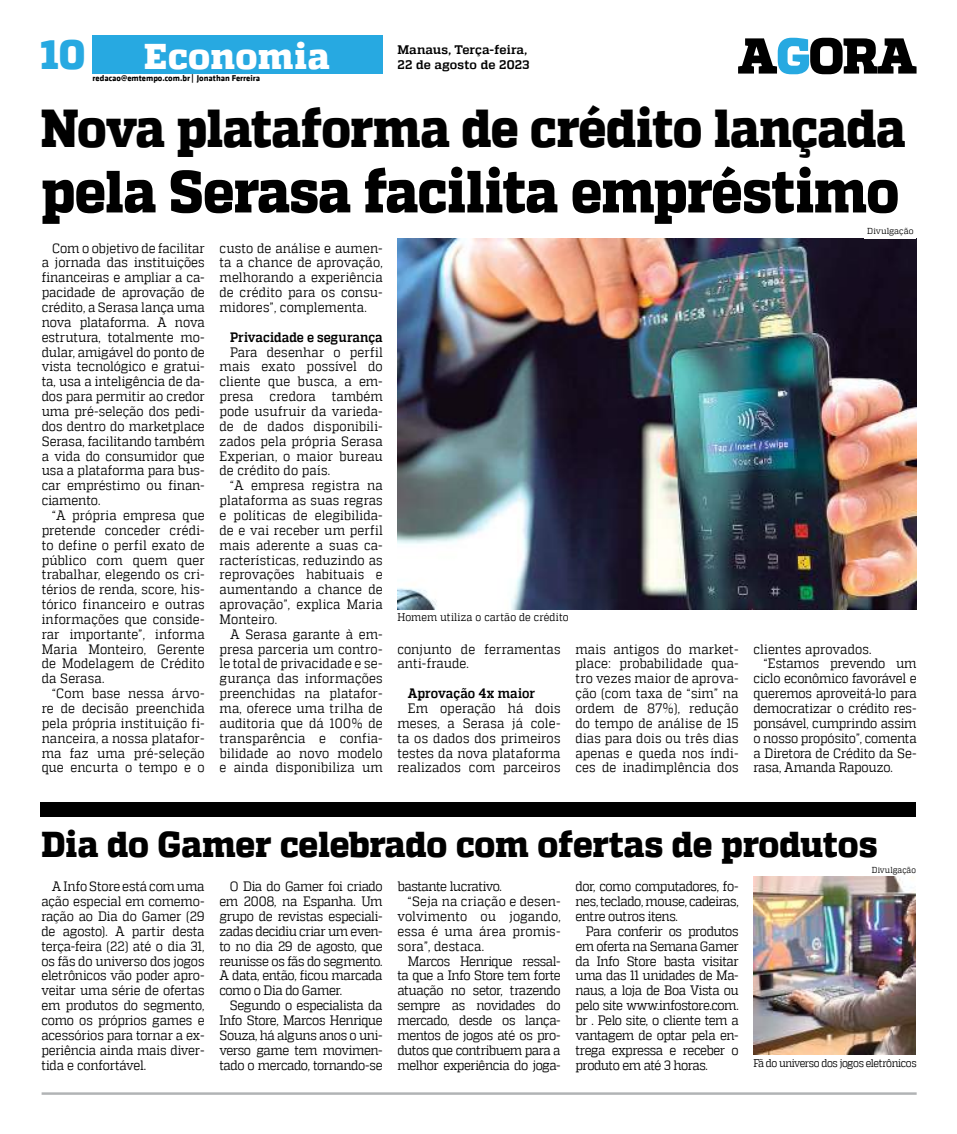
<style>
.page{position:relative;width:957px;height:1134px;background:#fff}
.page>*{position:absolute;margin:0;border:0;box-sizing:border-box;transform-origin:0 0}
.t1{font:800 59.38px "MW Quadon";letter-spacing:-.015em;color:#000;scale:.9 1}
.t2{font:800 53.25px "MW Quadon";letter-spacing:-.015em;color:#000;scale:.9 1}
.t3{font:800 40.88px "MW Quadon";color:#27a9e1}
.t4{font:800 35.88px "MW Quadon";letter-spacing:-.01em;color:#000;scale:.94 1}
.t5{font:800 35.75px "MW Quadon";letter-spacing:.015em;color:#fff}
.t6{font:13.62px/14.9px "MW Quadon";letter-spacing:-.01em;color:#000;text-align:justify;scale:.9 1}
.t7{font:13.62px "MW Quadon";letter-spacing:-.035em;color:#000;scale:.9 1}
.t8{font:13.62px "MW Quadon";letter-spacing:.01em;color:#000;scale:.9 1}
.t9{font:13.62px "MW Quadon";letter-spacing:-.04em;color:#000;scale:.9 1}
.t10{font:700 13.62px "MW Quadon";letter-spacing:.01em;color:#000;scale:.9 1}
.t11{font:13.62px "MW Quadon";letter-spacing:.015em;color:#000;scale:.9 1}
.t12{font:13.62px "MW Quadon";letter-spacing:-.045em;color:#000;scale:.9 1}
.t13{font:700 12.38px "MW Quadon";letter-spacing:.01em;color:#000}
.t14{font:11.12px "MW Quadon";letter-spacing:-.025em;color:#000;scale:.9 1}
.t15{font:11.12px "MW Quadon";letter-spacing:.01em;color:#000;scale:.9 1}
.t16{font:700 8.62px "MW Klavika Bd";color:#000}
.t17{font:8.62px "MW Quadon";letter-spacing:.01em;color:#000;scale:.95 1}
.t18{font:8.62px "MW Quadon";letter-spacing:.01em;color:#000;scale:.9 1}
.s1{font-size:31px}
</style>
<div class="page">
<hr style="left:42px;top:1092px;width:874px;height:3px;background:#b1b3b5">
<img style="left:397px;top:238px;width:519px;height:371px">
<div style="left:41px;top:802px;width:875px;height:15px;background:#000"></div>
<img style="left:753px;top:876px;width:163px;height:179px">
<svg style="left:738px;top:38px;width:178px;height:36px"></svg>
<div style="left:92px;top:35px;width:291px;height:39px;background:#27a9e1"></div>
<h3 class="t3" style="left:41px;top:31px;width:46px">10</h3>
<h3 class="t5" style="left:144px;top:36px;width:238px">Economia <span class="s1">s</span></h3>
<p class="t16" style="left:93px;top:72px;width:169px">redacao@emtempo.com.br | Jonathan Ferreira</p>
<p class="t13" style="left:397px;top:43px;width:131px">Manaus, Terça-feira,</p>
<p class="t13" style="left:397px;top:58px;width:134px">22 de agosto de 2023</p>
<h2 class="t2" style="left:41px;top:97px;width:962px">Nova plataforma de crédito lançada</h2>
<h1 class="t1" style="left:41px;top:157px;width:955px">pela Serasa facilita empréstimo</h1>
<p class="t17" style="left:867px;top:226px;width:50px">Divulgação</p>
<p class="t6" style="left:42px;top:240px;width:183px;text-indent:10px">Com o objetivo de facilitar a jornada das instituições financeiras e ampliar a ca&shy;pacidade de aprovação de crédito, a Serasa lança uma nova plataforma. A nova estrutura, totalmente mo&shy;dular, amigável do ponto de vista tecnológico e gratui&shy;ta, usa a inteligência de da&shy;dos para permitir ao credor uma pré-seleção dos pedi&shy;dos dentro do marketplace Serasa, facilitando também a vida do consumidor que usa a plataforma para bus&shy;car empréstimo ou finan&shy;ciamento.</p>
<p class="t6" style="left:42px;top:508px;width:183px;text-indent:10px">“A própria empresa que pretende conceder crédi&shy;to define o perfil exato de público com quem quer trabalhar, elegendo os cri&shy;térios de renda, score, his&shy;tórico financeiro e outras informações que conside&shy;rar importante”, informa Maria Monteiro, Gerente de Modelagem de Crédito da Serasa.</p>
<p class="t6" style="left:42px;top:686px;width:183px;text-indent:10px">“Com base nessa árvo&shy;re de decisão preenchida pela própria instituição fi&shy;nanceira, a nossa platafor&shy;ma faz uma pré-seleção que encurta o tempo e o</p>
<p class="t6" style="left:219px;top:240px;width:183px">custo de análise e aumen&shy;ta a chance de aprovação, melhorando a experiência de crédito para os consu&shy;midores”, complementa.</p>
<p class="t10" style="left:230px;top:329px;width:171px">Privacidade e segurança</p>
<p class="t6" style="left:219px;top:344px;width:183px;text-indent:10px">Para desenhar o perfil mais exato possível do cliente que busca, a em&shy;presa credora também pode usufruir da varieda&shy;de de dados disponibili&shy;zados pela própria Serasa Experian, o maior bureau de crédito do país.</p>
<p class="t6" style="left:219px;top:478px;width:183px;text-indent:10px">“A empresa registra na plataforma as suas regras e políticas de elegibilida&shy;de e vai receber um perfil mais aderente a suas ca&shy;racterísticas, reduzindo as reprovações habituais e aumentando a chance de aprovação”, explica Maria Monteiro.</p>
<p class="t6" style="left:219px;top:626px;width:183px;text-indent:10px">A Serasa garante à em&shy;presa parceria um contro&shy;le total de privacidade e se&shy;gurança das informações preenchidas na platafor&shy;ma, oferece uma trilha de auditoria que dá 100% de transparência e confia&shy;bilidade ao novo modelo e ainda disponibiliza um</p>
<p class="t15" style="left:397px;top:611px;width:192px">Homem utiliza o cartão de crédito</p>
<p class="t6" style="left:397px;top:641px;width:183px">conjunto de ferramentas anti-fraude.</p>
<p class="t10" style="left:408px;top:685px;width:143px">Aprovação 4x maior</p>
<p class="t6" style="left:397px;top:701px;width:183px;text-indent:10px">Em operação há dois meses, a Serasa já cole&shy;ta os dados dos primeiros testes da nova plataforma realizados com parceiros</p>
<p class="t6" style="left:575px;top:641px;width:183px">mais antigos do market&shy;place: probabilidade qua&shy;tro vezes maior de aprova&shy;ção (com taxa de “sim” na ordem de 87%), redução do tempo de análise de 15 dias para dois ou três dias apenas e queda nos índi&shy;ces de inadimplência dos</p>
<p class="t8" style="left:753px;top:641px;width:133px">clientes aprovados.</p>
<p class="t6" style="left:764px;top:656px;width:171px">“Estamos prevendo um</p>
<p class="t6" style="left:753px;top:671px;width:183px">ciclo econômico favorável e</p>
<p class="t6" style="left:753px;top:686px;width:183px">queremos aproveitá-lo para</p>
<p class="t6" style="left:753px;top:701px;width:183px">democratizar o crédito res-</p>
<p class="t6" style="left:753px;top:716px;width:183px">ponsável, cumprindo assim</p>
<p class="t6" style="left:753px;top:730px;width:183px">o nosso propósito”, comenta</p>
<p class="t6" style="left:753px;top:745px;width:183px">a Diretora de Crédito da Se-</p>
<p class="t6" style="left:753px;top:760px;width:156px">rasa, Amanda Rapouzo.</p>
<h3 class="t4" style="left:42px;top:823px;width:891px">Dia do Gamer celebrado com ofertas de produtos</h3>
<p class="t6" style="left:41px;top:879px;width:183px;text-indent:10px">A Info Store está com uma ação especial em comemo&shy;ração ao Dia do Gamer (29 de agosto). A partir desta terça-feira (22) até o dia 31, os fãs do universo dos jogos eletrônicos vão poder apro&shy;veitar uma série de ofertas em produtos do segmento, como os próprios games e acessórios para tornar a ex&shy;periência ainda mais diver&shy;tida e confortável.</p>
<p class="t6" style="left:219px;top:879px;width:183px;text-indent:10px">O Dia do Gamer foi criado em 2008, na Espanha. Um grupo de revistas especiali&shy;zadas decidiu criar um even&shy;to no dia 29 de agosto, que reunisse os fãs do segmento.<br>A data, então, ficou marcada como o Dia do Gamer.</p>
<p class="t6" style="left:219px;top:998px;width:183px;text-indent:10px">Segundo o especialista da Info Store, Marcos Henrique Souza, há alguns anos o uni&shy;verso game tem movimen&shy;tado o mercado, tornando-se</p>
<p class="t12" style="left:397px;top:879px;width:117px">bastante lucrativo.</p>
<p class="t11" style="left:408px;top:894px;width:171px">“Seja na criação e desen-</p>
<p class="t8" style="left:397px;top:908px;width:183px">volvimento ou jogando,</p>
<p class="t8" style="left:397px;top:923px;width:183px">essa é uma área promis-</p>
<p class="t8" style="left:397px;top:938px;width:98px">sora”, destaca.</p>
<p class="t7" style="left:408px;top:953px;width:171px">Marcos Henrique ressal-</p>
<p class="t9" style="left:397px;top:968px;width:183px">ta que a Info Store tem forte</p>
<p class="t7" style="left:397px;top:983px;width:183px">atuação no setor, trazendo</p>
<p class="t7" style="left:397px;top:998px;width:183px">sempre as novidades do</p>
<p class="t7" style="left:397px;top:1012px;width:183px">mercado, desde os lança-</p>
<p class="t9" style="left:397px;top:1027px;width:183px">mentos de jogos até os pro-</p>
<p class="t9" style="left:397px;top:1042px;width:183px">dutos que contribuem para a</p>
<p class="t7" style="left:397px;top:1057px;width:183px">melhor experiência do joga-</p>
<p class="t6" style="left:575px;top:879px;width:183px">dor, como computadores, fo&shy;nes, teclado, mouse, cadeiras, entre outros itens.</p>
<p class="t6" style="left:575px;top:924px;width:183px;text-indent:10px">Para conferir os produtos em oferta na Semana Gamer da Info Store basta visitar uma das 11 unidades de Ma&shy;naus, a loja de Boa Vista ou pelo site www.infostore.com. br . Pelo site, o cliente tem a vantagem de optar pela en&shy;trega expressa e receber o produto em até 3 horas.</p>
<p class="t18" style="left:872px;top:865px;width:51px">Divulgação</p>
<p class="t14" style="left:753px;top:1056px;width:183px">Fã do universo dos jogos eletrônicos</p>
</div>
